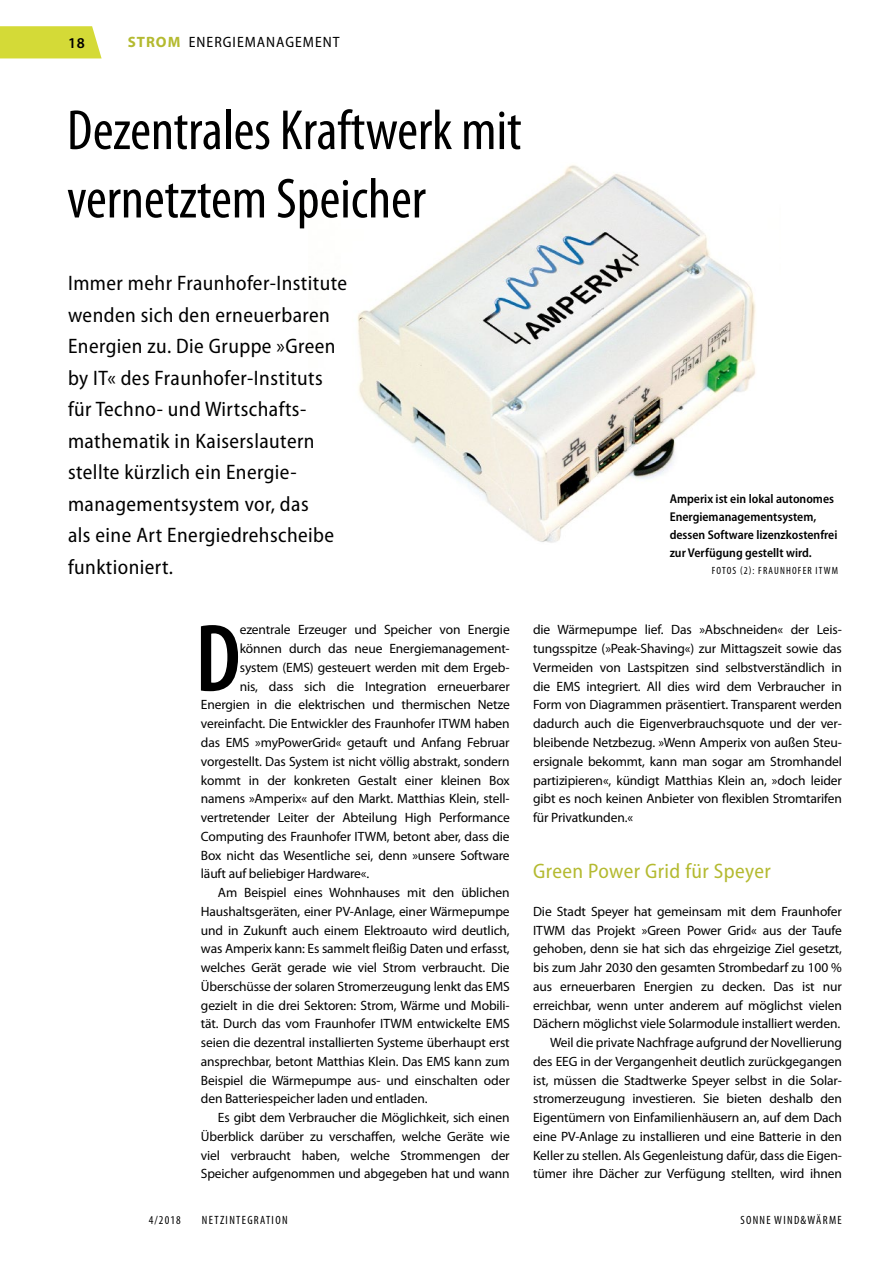
<style>
.page{position:relative;width:893px;height:1263px;background:#fff}
.page>*{position:absolute;margin:0;border:0;box-sizing:border-box;transform-origin:0 0}
.t1{font:600 condensed 96.9px "Myriad Pro";color:#000}
.t2{font:condensed 57px/68.4px "Myriad Pro";color:#000}
.t3{font:semi-condensed 21px/31.5px "Myriad Pro";letter-spacing:.02em;color:#000}
.t4{font:semi-condensed 21px "Myriad Pro";letter-spacing:.02em;color:#b4ba30}
.t5{font:semi-condensed 15px "Myriad Pro";letter-spacing:.07em;color:#000}
.t6{font:600 15px "Myriad Pro";color:#000}
.t7{font:13.5px/18.8px "Myriad Pro";letter-spacing:-.01em;color:#000;text-align:justify}
.t8{font:600 semi-condensed 12.75px/18px "Myriad Pro";color:#000}
.t9{font:condensed 12px "Myriad Pro";letter-spacing:.11em;color:#000}
.t10{font:condensed 10.5px "Myriad Pro";letter-spacing:.11em;color:#000}
.s1{font-weight:700;font-stretch:normal;color:#b4ba30}
</style>
<div class="page">
<svg style="left:0;top:26px;width:102px;height:32px;background:#d6dc42"></svg>
<img style="left:357px;top:165px;width:399px;height:378px">
<p class="t6" style="left:68px;top:33px;width:18px">18</p>
<p class="t5" style="left:128px;top:34px;width:213px"><span class="s1">STROM</span> ENERGIEMANAGEMENT</p>
<h2 class="t2" style="left:67px;top:95px;width:456px">Dezentrales Kraftwerk mit vernetztem Speicher</h2>
<p class="t3" style="left:68px;top:268px;width:281px">Immer mehr Fraunhofer-Institute wenden sich den erneuerbaren<br>Energien zu. Die Gruppe »Green by IT« des Fraunhofer-Instituts für Techno- und Wirtschafts&shy;mathematik in Kaiserslautern stellte kürzlich ein Energie&shy;managementsystem vor, das<br>als eine Art Energiedrehscheibe funktioniert.</p>
<p class="t8" style="left:670px;top:490px;width:169px">Amperix ist ein lokal autonomes<br>Energiemanagementsystem, dessen Software lizenzkostenfrei zur Verfügung gestellt wird.</p>
<p class="t10" style="left:712px;top:564px;width:128px">FOTOS (2): FRAUNHOFER ITWM</p>
<h1 class="t1" style="left:195px;top:606px;width:47px">D</h1>
<p class="t7" style="left:240px;top:620px;width:271px">ezentrale Erzeuger und Speicher von Energie</p>
<p class="t7" style="left:240px;top:639px;width:271px">können durch das neue Energiemanagement-</p>
<p class="t7" style="left:240px;top:658px;width:271px">system (EMS) gesteuert werden mit dem Ergeb-</p>
<p class="t7" style="left:240px;top:677px;width:271px">nis, dass sich die Integration erneuerbarer</p>
<p class="t7" style="left:201px;top:695px;width:310px">Energien in die elektrischen und thermischen Netze</p>
<p class="t7" style="left:201px;top:714px;width:310px">vereinfacht. Die Entwickler des Fraunhofer ITWM haben</p>
<p class="t7" style="left:201px;top:733px;width:310px">das EMS »myPowerGrid« getauft und Anfang Februar</p>
<p class="t7" style="left:201px;top:752px;width:310px">vorgestellt. Das System ist nicht völlig abstrakt, sondern</p>
<p class="t7" style="left:201px;top:770px;width:310px">kommt in der konkreten Gestalt einer kleinen Box</p>
<p class="t7" style="left:201px;top:789px;width:310px">namens »Amperix« auf den Markt. Matthias Klein, stell-</p>
<p class="t7" style="left:201px;top:808px;width:310px">vertretender Leiter der Abteilung High Performance</p>
<p class="t7" style="left:201px;top:827px;width:310px">Computing des Fraunhofer ITWM, betont aber, dass die</p>
<p class="t7" style="left:201px;top:845px;width:310px">Box nicht das Wesentliche sei, denn »unsere Software</p>
<p class="t7" style="left:201px;top:864px;width:170px">läuft auf beliebiger Hardware«.</p>
<p class="t7" style="left:218px;top:883px;width:293px">Am Beispiel eines Wohnhauses mit den üblichen</p>
<p class="t7" style="left:201px;top:902px;width:310px">Haushaltsgeräten, einer PV-Anlage, einer Wärmepumpe</p>
<p class="t7" style="left:201px;top:920px;width:310px">und in Zukunft auch einem Elektroauto wird deutlich,</p>
<p class="t7" style="left:201px;top:939px;width:310px">was Amperix kann: Es sammelt fleißig Daten und erfasst,</p>
<p class="t7" style="left:201px;top:958px;width:310px">welches Gerät gerade wie viel Strom verbraucht. Die</p>
<p class="t7" style="left:201px;top:977px;width:310px">Überschüsse der solaren Stromerzeugung lenkt das EMS</p>
<p class="t7" style="left:201px;top:995px;width:310px">gezielt in die drei Sektoren: Strom, Wärme und Mobili-</p>
<p class="t7" style="left:201px;top:1014px;width:310px">tät. Durch das vom Fraunhofer ITWM entwickelte EMS</p>
<p class="t7" style="left:201px;top:1033px;width:310px">seien die dezentral installierten Systeme überhaupt erst</p>
<p class="t7" style="left:201px;top:1052px;width:310px">ansprechbar, betont Matthias Klein. Das EMS kann zum</p>
<p class="t7" style="left:201px;top:1070px;width:310px">Beispiel die Wärmepumpe aus- und einschalten oder</p>
<p class="t7" style="left:201px;top:1089px;width:228px">den Batteriespeicher laden und entladen.</p>
<p class="t7" style="left:218px;top:1108px;width:293px">Es gibt dem Verbraucher die Möglichkeit, sich einen</p>
<p class="t7" style="left:201px;top:1127px;width:310px">Überblick darüber zu verschaffen, welche Geräte wie</p>
<p class="t7" style="left:201px;top:1145px;width:310px">viel verbraucht haben, welche Strommengen der</p>
<p class="t7" style="left:201px;top:1164px;width:310px">Speicher aufgenommen und abgegeben hat und wann</p>
<p class="t7" style="left:533px;top:620px;width:310px">die Wärmepumpe lief. Das »Abschneiden« der Leis&shy;tungsspitze (»Peak-Shaving«) zur Mittagszeit sowie das Vermeiden von Lastspitzen sind selbstverständlich in die EMS integriert. All dies wird dem Verbraucher in Form von Diagrammen präsentiert. Transparent werden dadurch auch die Eigenverbrauchsquote und der ver&shy;bleibende Netzbezug. »Wenn Amperix von außen Steu&shy;ersignale bekommt, kann man sogar am Stromhandel partizipieren«, kündigt Matthias Klein an, »doch leider gibt es noch keinen Anbieter von flexiblen Stromtarifen für Privatkunden.«</p>
<h3 class="t4" style="left:533px;top:860px;width:239px">Green Power Grid für Speyer</h3>
<p class="t7" style="left:533px;top:902px;width:310px;text-align:right">Die Stadt Speyer hat gemeinsam mit dem Fraunhofer ITWM das Projekt »Green Power Grid« aus der Taufe gehoben, denn sie hat sich das ehrgeizige Ziel gesetzt, bis zum Jahr 2030 den gesamten Strombedarf zu 100 % aus erneuerbaren Energien zu decken. Das ist nur erreichbar, wenn unter anderem auf möglichst vielen Dächern möglichst viele Solarmodule installiert werden.<br>Weil die private Nachfrage aufgrund der Novellierung des EEG in der Vergangenheit deutlich zurückgegangen ist, müssen die Stadtwerke Speyer selbst in die Solar&shy;stromerzeugung investieren. Sie bieten deshalb den Eigentümern von Einfamilienhäusern an, auf dem Dach eine PV-Anlage zu installieren und eine Batterie in den Keller zu stellen. Als Gegenleistung dafür, dass die Eigen&shy;tümer ihre Dächer zur Verfügung stellten, wird ihnen</p>
<p class="t9" style="left:149px;top:1213px;width:33px">4/2018</p>
<p class="t9" style="left:202px;top:1213px;width:87px">NETZINTEGRATION</p>
<p class="t9" style="left:740px;top:1213px;width:103px">SONNE WIND&amp;WÄRME</p>
</div>
